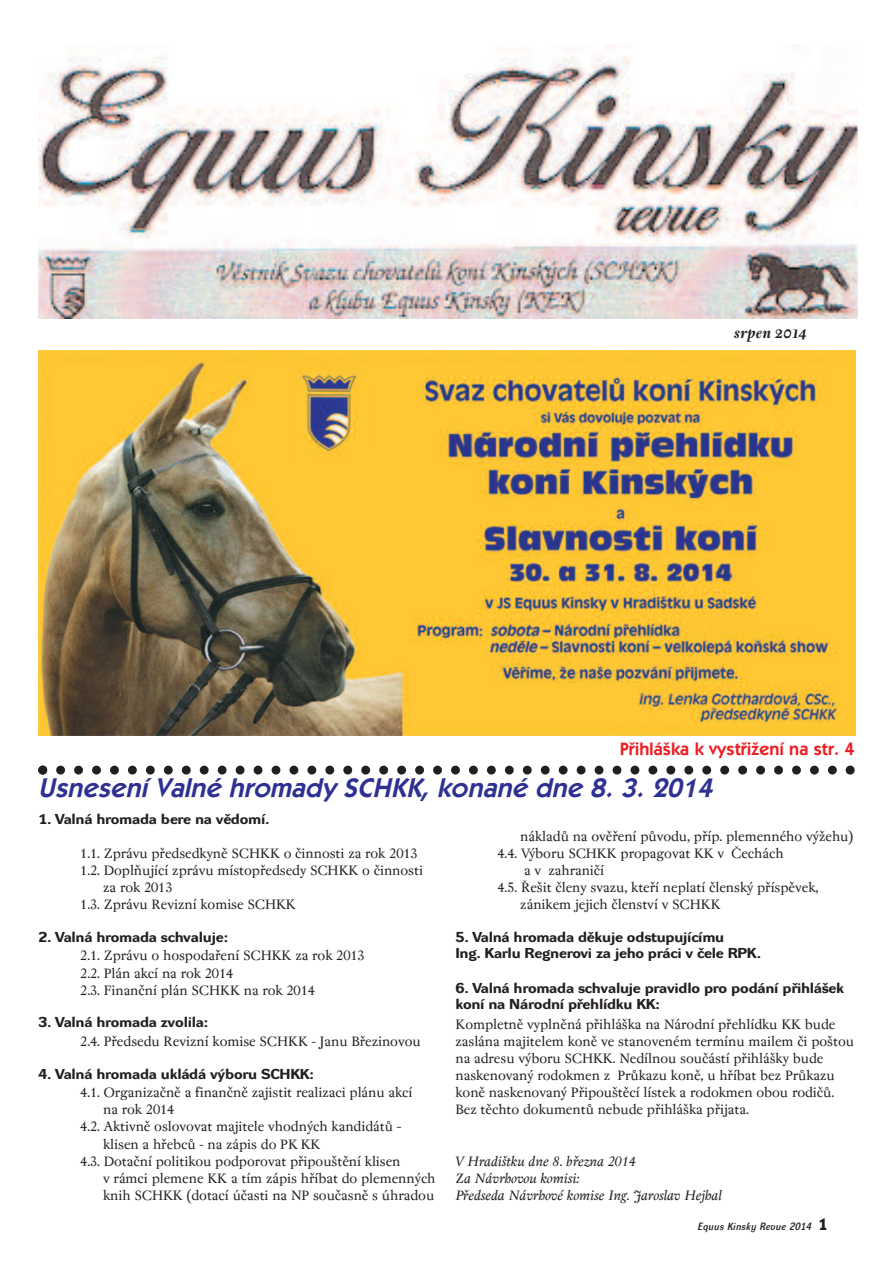
<style>
.page{position:relative;width:893px;height:1263px;background:#fff}
.page>*{position:absolute;margin:0;border:0;box-sizing:border-box;transform-origin:0 0}
.t1{font:italic 600 27px "Itc Kabel CE";color:#2e3092}
.t2{font:600 18px "Itc Kabel CE";letter-spacing:.01em;color:#ee1d23}
.t3{font:15px/17.1px "Regent";letter-spacing:-.005em;color:#231f20}
.t4{font:italic 15px/17.1px "Regent";letter-spacing:-.005em;color:#231f20}
.t5{font:14.1px/15.8px "Dynamo RXECE HXE";letter-spacing:-.02em;color:#231f20}
.t6{font:italic 700 14.1px "Tyfa ITCCE";letter-spacing:.02em;color:#231f20}
.t7{font:10.35px "Dynamo D Italic D";letter-spacing:.03em;color:#231f20}
.s1{font-family:"Dynamo DB";font-size:16.5px}
</style>
<div class="page">
<img style="left:38px;top:44px;width:820px;height:275px">
<img style="left:38px;top:350px;width:817px;height:386px">
<svg style="left:38px;top:765px;width:817px;height:9px"></svg>
<p class="t6" style="left:734px;top:327px;width:74px">srpen 2014</p>
<p class="t2" style="left:620px;top:738px;width:236px">Pfiihlá‰ka k vystfiiÏení na str. 4</p>
<h1 class="t1" style="left:38px;top:772px;width:680px">Usnesení Valné hromady SCHKK, konané dne 8. 3. 2014</h1>
<p class="t5" style="left:38px;top:813px;width:233px">1. Valná hromada bere na vědomí.</p>
<p class="t3" style="left:80px;top:846px;width:339px">1.1. Zprávu pfiedsedkynû SCHKK o ãinnosti za rok 2013</p>
<p class="t3" style="left:80px;top:863px;width:344px">1.2. DoplÀující zprávu místopfiedsedy SCHKK o ãinnosti</p>
<p class="t3" style="left:103px;top:880px;width:71px">za rok 2013</p>
<p class="t3" style="left:80px;top:897px;width:217px">1.3. Zprávu Revizní komise SCHKK</p>
<p class="t5" style="left:38px;top:930px;width:191px">2. Valná hromada schvaluje:</p>
<p class="t3" style="left:80px;top:949px;width:286px">2.1. Zprávu o hospodafiení SCHKK za rok 2013<br>2.2. Plán akcí na rok 2014<br>2.3. Finanãní plán SCHKK na rok 2014</p>
<p class="t5" style="left:38px;top:1016px;width:171px">3. Valná hromada zvolila:</p>
<p class="t3" style="left:80px;top:1034px;width:342px">2.4. Pfiedsedu Revizní komise SCHKK - Janu Bfiezinovou</p>
<p class="t5" style="left:38px;top:1067px;width:277px">4. Valná hromada ukládá výboru SCHKK:</p>
<p class="t3" style="left:80px;top:1085px;width:334px">4.1. Organizaãnû a finanãnû zajistit realizaci plánu akcí</p>
<p class="t3" style="left:103px;top:1102px;width:73px">na rok 2014</p>
<p class="t3" style="left:80px;top:1120px;width:323px">4.2. Aktivnû oslovovat majitele vhodn˘ch kandidátÛ –</p>
<p class="t3" style="left:103px;top:1137px;width:219px">klisen a hfiebcÛ - na zápis do PK KK</p>
<p class="t3" style="left:80px;top:1154px;width:322px">4.3. Dotaãní politikou podporovat pfiipou‰tûní klisen</p>
<p class="t3" style="left:103px;top:1171px;width:334px">v rámci plemene KK a tím zápis hfiíbat do plemenn˘ch</p>
<p class="t3" style="left:103px;top:1188px;width:333px">knih SCHKK (dotací úãasti na NP souãasnû s úhradou</p>
<p class="t3" style="left:520px;top:829px;width:335px">nákladÛ na ovûfiení pÛvodu, pfiíp. plemenného v˘Ïehu)</p>
<p class="t3" style="left:497px;top:846px;width:288px">4.4. V˘boru SCHKK propagovat KK v âechách</p>
<p class="t3" style="left:524px;top:863px;width:82px">a v zahraniãí</p>
<p class="t3" style="left:497px;top:880px;width:323px">4.5. ¤e‰it ãleny svazu, ktefií neplatí ãlensk˘ pfiíspûvek,</p>
<p class="t3" style="left:520px;top:897px;width:202px">zánikem jejich ãlenství v SCHKK</p>
<p class="t5" style="left:455px;top:930px;width:307px">5. Valná hromada děkuje odstupujícímu<br>Ing. Karlu Regnerovi za jeho práci v čele RPK.</p>
<p class="t5" style="left:455px;top:982px;width:390px">6. Valná hromada schvaluje pravidlo pro podání přihlášek koní na Národní přehlídku KK:</p>
<p class="t3" style="left:455px;top:1017px;width:400px">Kompletnû vyplnûná pfiihlá‰ka na Národní pfiehlídku KK bude zaslána majitelem konû ve stanoveném termínu mailem ãi po‰tou na adresu v˘boru SCHKK. Nedílnou souãástí pfiihlá‰ky bude naskenovan˘ rodokmen z PrÛkazu konû, u hfiíbat bez PrÛkazu konû naskenovan˘ Pfiipou‰tûcí lístek a rodokmen obou rodiãÛ.<br>Bez tûchto dokumentÛ nebude pfiihlá‰ka pfiijata.</p>
<p class="t4" style="left:455px;top:1154px;width:268px">V Hradi‰tku dne 8. bfiezna 2014<br>Za Návrhovou komisi:<br>Pfiedseda Návrhové komise Ing. Jaroslav Hejhal</p>
<p class="t7" style="left:698px;top:1223px;width:131px">Equus Kinsky Revue 2014 <span class="s1">1</span></p>
</div>
